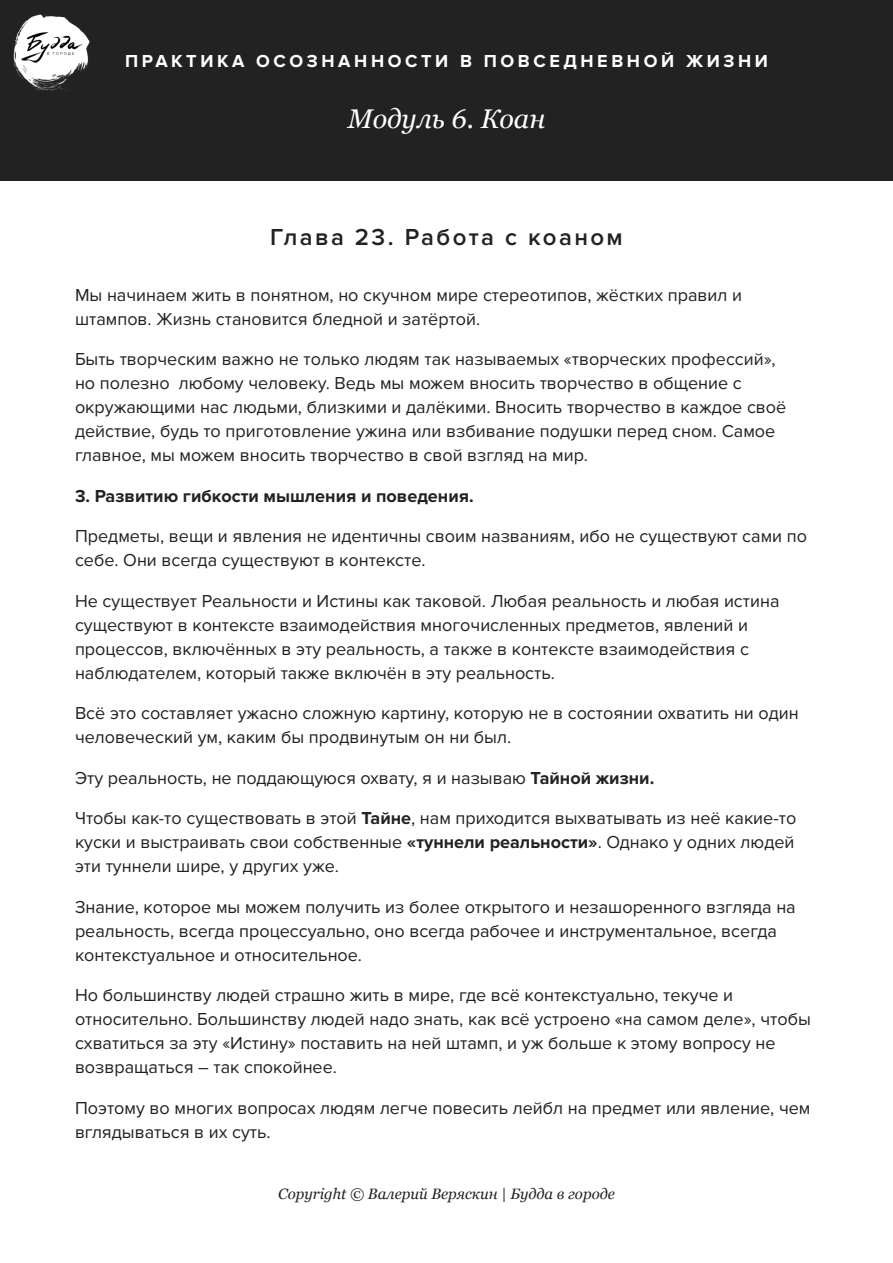
<style>
.page{position:relative;width:893px;height:1263px;background:#fff}
.page>*{position:absolute;margin:0;border:0;box-sizing:border-box;transform-origin:0 0}
.t1{font:italic 27px "Georgia";color:#fff}
.t2{font:600 24px "Proxima Nova";letter-spacing:.1em;color:#222}
.t3{font:18px/24px "Proxima Nova";color:#222}
.t4{font:700 18px "Proxima Nova";letter-spacing:.2em;color:#fff}
.t5{font:700 18px "Proxima Nova";color:#222}
.t6{font:italic 15px "Georgia";color:#222}
.s1{font-weight:700}
</style>
<div class="page">
<div style="left:0;top:0;width:893px;height:180px;background:#222"></div>
<img style="left:13px;top:14px;width:77px;height:77px">
<p class="t4" style="left:125px;top:50px;width:644px">ПРАКТИКА ОСОЗНАННОСТИ В ПОВСЕДНЕВНОЙ ЖИЗНИ</p>
<p class="t1" style="left:348px;top:99px;width:199px">Модуль 6. Коан</p>
<p class="t2" style="left:270px;top:224px;width:354px">Глава 23. Работа с коаном</p>
<p class="t3" style="left:75px;top:283px;width:668px">Мы начинаем жить в понятном, но скучном мире стереотипов, жёстких правил и штампов. Жизнь становится бледной и затёртой.</p>
<p class="t3" style="left:75px;top:348px;width:713px">Быть творческим важно не только людям так называемых «творческих профессий», но полезно любому человеку. Ведь мы можем вносить творчество в общение с окружающими нас людьми, близкими и далёкими. Вносить творчество в каждое своё действие, будь то приготовление ужина или взбивание подушки перед сном. Самое главное, мы можем вносить творчество в свой взгляд на мир.</p>
<p class="t5" style="left:75px;top:485px;width:400px">3. Развитию гибкости мышления и поведения.</p>
<p class="t3" style="left:75px;top:525px;width:734px">Предметы, вещи и явления не идентичны своим названиям, ибо не существуют сами по себе. Они всегда существуют в контексте.</p>
<p class="t3" style="left:75px;top:589px;width:706px">Не существует Реальности и Истины как таковой. Любая реальность и любая истина существуют в контексте взаимодействия многочисленных предметов, явлений и процессов, включённых в эту реальность, а также в контексте взаимодействия с наблюдателем, который также включён в эту реальность.</p>
<p class="t3" style="left:75px;top:702px;width:725px">Всё это составляет ужасно сложную картину, которую не в состоянии охватить ни один человеческий ум, каким бы продвинутым он ни был.</p>
<p class="t3" style="left:75px;top:766px;width:581px">Эту реальность, не поддающуюся охвату, я и называю <span class="s1">Тайной жизни.</span></p>
<p class="t3" style="left:75px;top:807px;width:723px;text-align:justify">Чтобы как-то существовать в этой <span class="s1">Тайне</span>, нам приходится выхватывать из неё какие-то куски и выстраивать свои собственные <span class="s1">«туннели реальности»</span>. Однако у одних людей эти туннели шире, у других уже.</p>
<p class="t3" style="left:75px;top:895px;width:722px">Знание, которое мы можем получить из более открытого и незашоренного взгляда на реальность, всегда процессуально, оно всегда рабочее и инструментальное, всегда контекстуальное и относительное.</p>
<p class="t3" style="left:75px;top:984px;width:737px">Но большинству людей страшно жить в мире, где всё контекстуально, текуче и относительно. Большинству людей надо знать, как всё устроено «на самом деле», чтобы схватиться за эту «Истину» поставить на ней штамп, и уж больше к этому вопросу не возвращаться – так спокойнее.</p>
<p class="t3" style="left:75px;top:1096px;width:737px">Поэтому во многих вопросах людям легче повесить лейбл на предмет или явление, чем вглядываться в их суть.</p>
<p class="t6" style="left:278px;top:1183px;width:338px">Copyright © Валерий Веряскин | Будда в городе</p>
</div>
